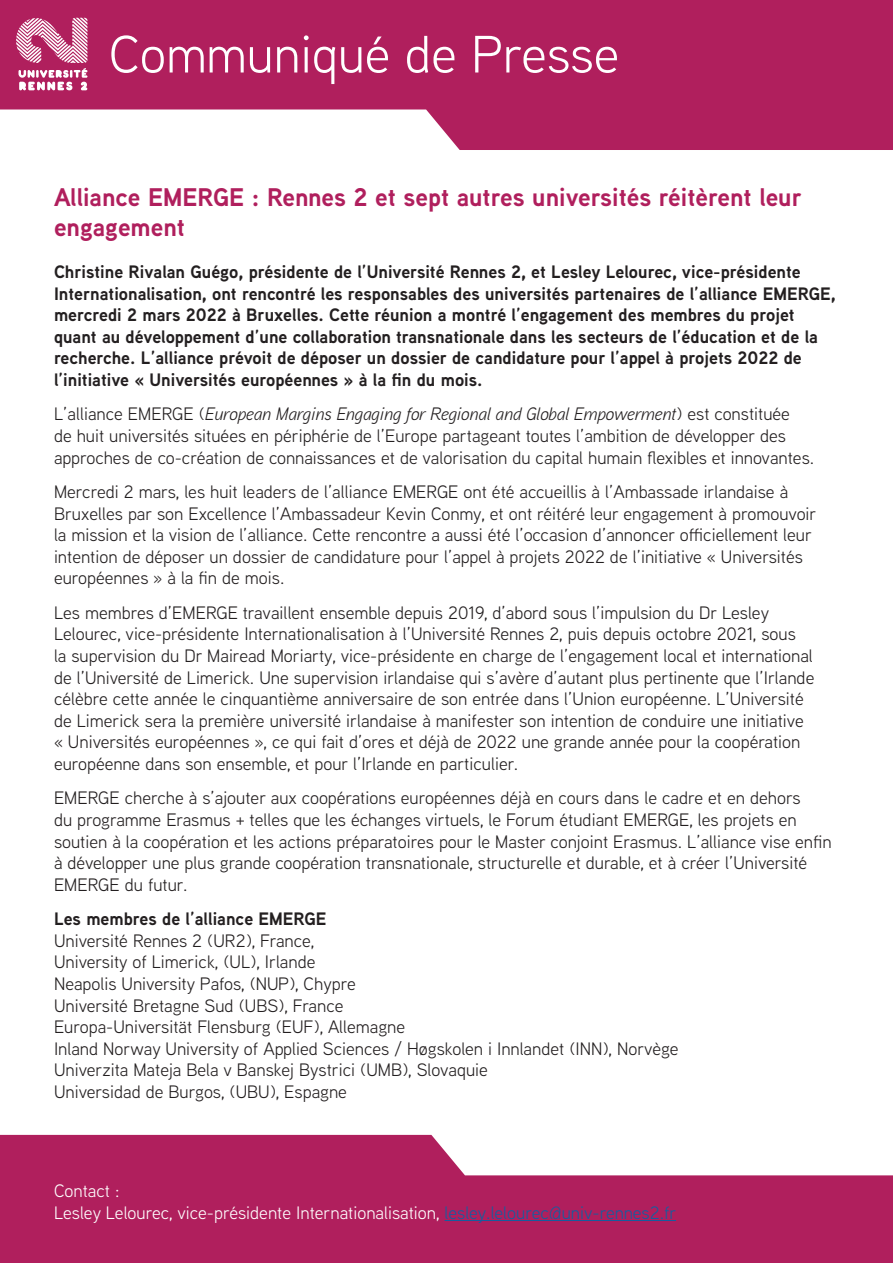
<style>
.page{position:relative;width:893px;height:1263px;background:#fff}
.page>*{position:absolute;margin:0;border:0;box-sizing:border-box;transform-origin:0 0}
.t1{font:52.5px "Aaux Next";color:#fff}
.t2{font:700 25.5px/30.6px "Aaux Next";color:#b01f5d}
.t3{font:18px/21.6px "Aaux Next";color:#231f20}
.t4{font:700 18px/21.6px "Aaux Next";color:#231f20}
.t5{font:18px/21.6px "Aaux Next";color:#fff}
.s1{font-style:italic}
.s2{color:#175d9e}
</style>
<div class="page">
<svg style="left:0;top:0;width:893px;height:150px;background:#bb3e73"></svg>
<svg style="left:0;top:1135px;width:893px;height:128px;fill:#b01f5d"></svg>
<svg style="left:16px;top:18px;width:71px;height:72px"></svg>
<hr style="left:445px;top:1220px;width:231px;height:1px;background:#175d9e">
<h1 class="t1" style="left:109px;top:19px;width:512px">Communiqué de Presse</h1>
<h2 class="t2" style="left:54px;top:181px;width:749px">Alliance EMERGE : Rennes 2 et sept autres universités réitèrent leur engagement</h2>
<p class="t4" style="left:54px;top:261px;width:783px">Christine Rivalan Guégo, présidente de l’Université Rennes 2, et Lesley Lelourec, vice-présidente Internationalisation, ont rencontré les responsables des universités partenaires de l’alliance EMERGE, mercredi 2 mars 2022 à Bruxelles. Cette réunion a montré l’engagement des membres du projet quant au développement d’une collaboration transnationale dans les secteurs de l’éducation et de la recherche. L’alliance prévoit de déposer un dossier de candidature pour l’appel à projets 2022 de l’initiative « Universités européennes » à la fin du mois.</p>
<p class="t3" style="left:54px;top:403px;width:762px">L’alliance EMERGE (<span class="s1">European Margins Engaging for Regional and Global Empowerment</span>) est constituée<br>de huit universités situées en périphérie de l’Europe partageant toutes l’ambition de développer des approches de co-création de connaissances et de valorisation du capital humain flexibles et innovantes.</p>
<p class="t3" style="left:54px;top:480px;width:764px">Mercredi 2 mars, les huit leaders de l’alliance EMERGE ont été accueillis à l’Ambassade irlandaise à Bruxelles par son Excellence l’Ambassadeur Kevin Conmy, et ont réitéré leur engagement à promouvoir la mission et la vision de l’alliance. Cette rencontre a aussi été l’occasion d’annoncer officiellement leur intention de déposer un dossier de candidature pour l’appel à projets 2022 de l’initiative « Universités européennes » à la fin de mois.</p>
<p class="t3" style="left:54px;top:601px;width:762px">Les membres d’EMERGE travaillent ensemble depuis 2019, d’abord sous l’impulsion du Dr Lesley Lelourec, vice-présidente Internationalisation à l’Université Rennes 2, puis depuis octobre 2021, sous<br>la supervision du Dr Mairead Moriarty, vice-présidente en charge de l’engagement local et international de l’Université de Limerick. Une supervision irlandaise qui s’avère d’autant plus pertinente que l’Irlande célèbre cette année le cinquantième anniversaire de son entrée dans l’Union européenne. L’Université de Limerick sera la première université irlandaise à manifester son intention de conduire une initiative « Universités européennes », ce qui fait d’ores et déjà de 2022 une grande année pour la coopération européenne dans son ensemble, et pour l’Irlande en particulier.</p>
<p class="t3" style="left:54px;top:787px;width:779px">EMERGE cherche à s’ajouter aux coopérations européennes déjà en cours dans le cadre et en dehors<br>du programme Erasmus + telles que les échanges virtuels, le Forum étudiant EMERGE, les projets en soutien à la coopération et les actions préparatoires pour le Master conjoint Erasmus. L’alliance vise enfin à développer une plus grande coopération transnationale, structurelle et durable, et à créer l’Université EMERGE du futur.</p>
<p class="t4" style="left:54px;top:908px;width:274px">Les membres de l’alliance EMERGE</p>
<p class="t3" style="left:54px;top:929px;width:626px">Université Rennes 2 (UR2), France,<br>University of Limerick, (UL), Irlande<br>Neapolis University Pafos, (NUP), Chypre<br>Université Bretagne Sud (UBS), France<br>Europa-Universität Flensburg (EUF), Allemagne<br>Inland Norway University of Applied Sciences / Høgskolen i Innlandet (INN), Norvège Univerzita Mateja Bela v Banskej Bystrici (UMB), Slovaquie<br>Universidad de Burgos, (UBU), Espagne</p>
<p class="t5" style="left:54px;top:1179px;width:624px">Contact :<br>Lesley Lelourec, vice-présidente Internationalisation, <span class="s2">lesley.lelourec@univ-rennes2.fr</span></p>
</div>
